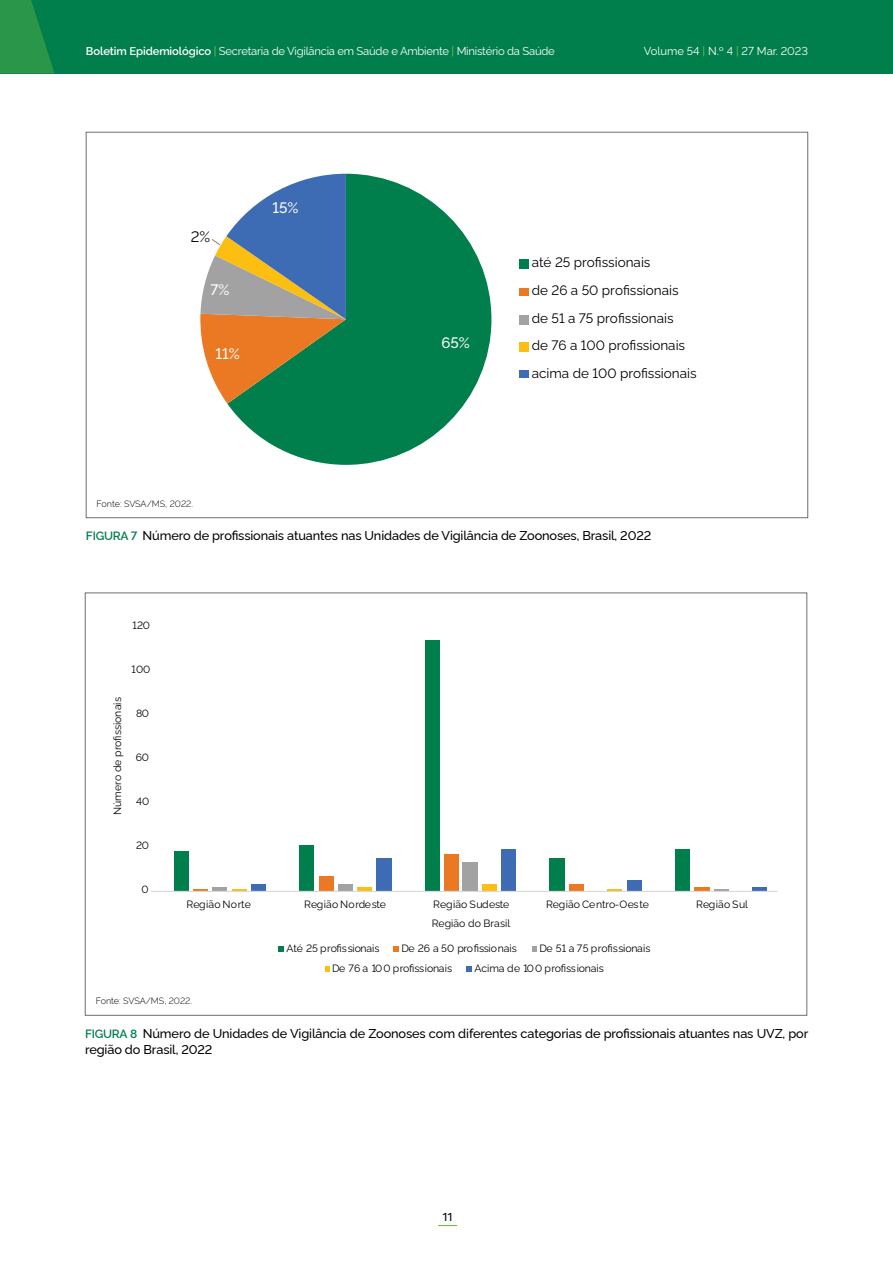
<style>
.page{position:relative;width:893px;height:1263px;background:#fff}
.page>*{position:absolute;margin:0;border:0;box-sizing:border-box;transform-origin:0 0}
.t1{font:500 15px "Rawline";color:#fff}
.t2{font:15px "Rawline";color:#000}
.t3{font:13.5px/27.8px "Rawline";color:#000}
.t4{font:500 12.75px/16.5px "Rawline";letter-spacing:-.01em;color:#000}
.t5{font:12px "Fira Sans";color:#000}
.t6{font:11.25px "Rawline";letter-spacing:-.02em;color:#fff}
.t7{font:11.25px "Rawline";color:#fff}
.t8{font:10.5px "Rawline";color:#000}
.t9{font:300 9px "Rawline";letter-spacing:-.005em;color:#000}
.s1{font-weight:600}
.s2{font-weight:500;color:#69bd45}
.s3{font-weight:600;font-size:12px;color:#007e4c}
</style>
<div class="page">
<div style="left:0;top:0;width:893px;height:74px;background:#007e4c"></div>
<svg style="left:438px;top:1225px;width:19px;height:1px"></svg>
<svg style="left:0;top:0;width:54px;height:74px"></svg>
<div style="left:675px;top:849px;width:15px;height:42px;background:#007e4c"></div>
<div style="left:549px;top:858px;width:16px;height:33px;background:#007e4c"></div>
<div style="left:425px;top:640px;width:15px;height:251px;background:#007e4c"></div>
<div style="left:299px;top:845px;width:15px;height:46px;background:#007e4c"></div>
<div style="left:174px;top:851px;width:15px;height:40px;background:#007e4c"></div>
<svg style="left:694px;top:887px;width:16px;height:4px"></svg>
<div style="left:569px;top:884px;width:15px;height:7px;background:#eb7923"></div>
<div style="left:443px;top:854px;width:15px;height:37px;background:#eb7923"></div>
<div style="left:319px;top:876px;width:15px;height:15px;background:#eb7923"></div>
<svg style="left:193px;top:889px;width:15px;height:2px"></svg>
<svg style="left:714px;top:889px;width:15px;height:2px"></svg>
<div style="left:462px;top:862px;width:16px;height:29px;background:#a2a2a2"></div>
<div style="left:338px;top:884px;width:15px;height:7px;background:#a2a2a2"></div>
<hr style="left:212px;top:887px;width:15px;height:4px;background:#a2a2a2">
<svg style="left:607px;top:889px;width:15px;height:2px"></svg>
<div style="left:482px;top:884px;width:15px;height:7px;background:#fcbe11"></div>
<svg style="left:357px;top:887px;width:15px;height:4px"></svg>
<svg style="left:232px;top:889px;width:15px;height:2px"></svg>
<svg style="left:752px;top:887px;width:15px;height:4px"></svg>
<div style="left:627px;top:880px;width:15px;height:11px;background:#3d6cb4"></div>
<div style="left:501px;top:849px;width:15px;height:42px;background:#3d6cb4"></div>
<div style="left:376px;top:858px;width:16px;height:33px;background:#3d6cb4"></div>
<div style="left:251px;top:884px;width:15px;height:7px;background:#3d6cb4"></div>
<hr style="left:151px;top:891px;width:627px;height:1px;background:#d8d8d8">
<svg style="left:278px;top:946px;width:6px;height:6px"></svg>
<svg style="left:393px;top:946px;width:6px;height:6px"></svg>
<svg style="left:532px;top:946px;width:5px;height:6px"></svg>
<svg style="left:325px;top:966px;width:4px;height:5px"></svg>
<svg style="left:466px;top:966px;width:6px;height:5px"></svg>
<svg style="left:227px;top:174px;width:264px;height:291px;fill:#007e4c"></svg>
<div style="left:519px;top:260px;width:9px;height:9px;background:#007e4c"></div>
<div style="left:519px;top:288px;width:9px;height:8px;background:#eb7923"></div>
<div style="left:519px;top:315px;width:9px;height:9px;background:#a2a2a2"></div>
<div style="left:519px;top:342px;width:9px;height:9px;background:#fcbe11"></div>
<div style="left:519px;top:371px;width:9px;height:7px;background:#3d6cb4"></div>
<svg style="left:200px;top:174px;width:146px;height:230px"></svg>
<p class="t6" style="left:86px;top:42px;width:470px"><span class="s1">Boletim Epidemiológico</span> <span class="s2">|</span> Secretaria de Vigilância em Saúde e Ambiente <span class="s2">|</span> Ministério da Saúde</p>
<p class="t7" style="left:644px;top:43px;width:166px">Volume 54 <span class="s2">|</span> N.º 4 <span class="s2">|</span> 27 Mar. 2023</p>
<h1 class="t2" style="left:191px;top:225px;width:21px">2%</h1>
<h1 class="t1" style="left:210px;top:278px;width:21px">7%</h1>
<h1 class="t1" style="left:215px;top:342px;width:26px">11%</h1>
<h1 class="t1" style="left:273px;top:196px;width:27px">15%</h1>
<p class="t9" style="left:97px;top:497px;width:98px">Fonte: SVSA/MS, 2022.</p>
<h1 class="t1" style="left:441px;top:331px;width:30px">65%</h1>
<p class="t3" style="left:532px;top:247px;width:166px">até 25 profissionais<br>de 26 a 50 profissionais de 51 a 75 profissionais<br>de 76 a 100 profissionais acima de 100 profissionais</p>
<p class="t4" style="left:86px;top:526px;width:567px"><span class="s3">Figura 7</span> Número de profissionais atuantes nas Unidades de Vigilância de Zoonoses, Brasil, 2022</p>
<p class="t8" style="left:132px;top:617px;width:19px">120</p>
<p class="t8" style="left:131px;top:661px;width:20px">100</p>
<p class="t8" style="left:109px;top:815px;width:119px;rotate:-90deg">Número de profissionais</p>
<p class="t8" style="left:136px;top:705px;width:15px">80</p>
<p class="t8" style="left:136px;top:749px;width:15px">60</p>
<p class="t8" style="left:136px;top:793px;width:15px">40</p>
<p class="t8" style="left:136px;top:837px;width:15px">20</p>
<p class="t8" style="left:141px;top:881px;width:9px">0</p>
<p class="t8" style="left:186px;top:896px;width:66px">Região Norte</p>
<p class="t8" style="left:304px;top:896px;width:83px">Região Nordeste</p>
<p class="t8" style="left:433px;top:896px;width:78px">Região Sudeste</p>
<p class="t8" style="left:546px;top:896px;width:105px">Região Centro-Oeste</p>
<p class="t8" style="left:696px;top:896px;width:53px">Região Sul</p>
<p class="t8" style="left:432px;top:915px;width:80px">Região do Brasil</p>
<p class="t8" style="left:286px;top:940px;width:95px">Até 25 profissionais</p>
<p class="t8" style="left:402px;top:940px;width:117px">De 26 a 50 profissionais</p>
<p class="t8" style="left:540px;top:940px;width:112px">De 51 a 75 profissionais</p>
<p class="t8" style="left:332px;top:960px;width:122px">De 76 a 100 profissionais</p>
<p class="t8" style="left:474px;top:960px;width:131px">Acima de 100 profissionais</p>
<p class="t9" style="left:96px;top:994px;width:98px">Fonte: SVSA/MS, 2022.</p>
<p class="t4" style="left:85px;top:1024px;width:725px"><span class="s3">Figura 8</span> Número de Unidades de Vigilância de Zoonoses com diferentes categorias de profissionais atuantes nas UVZ, por região do Brasil, 2022</p>
<p class="t5" style="left:442px;top:1207px;width:12px">11</p>
</div>
